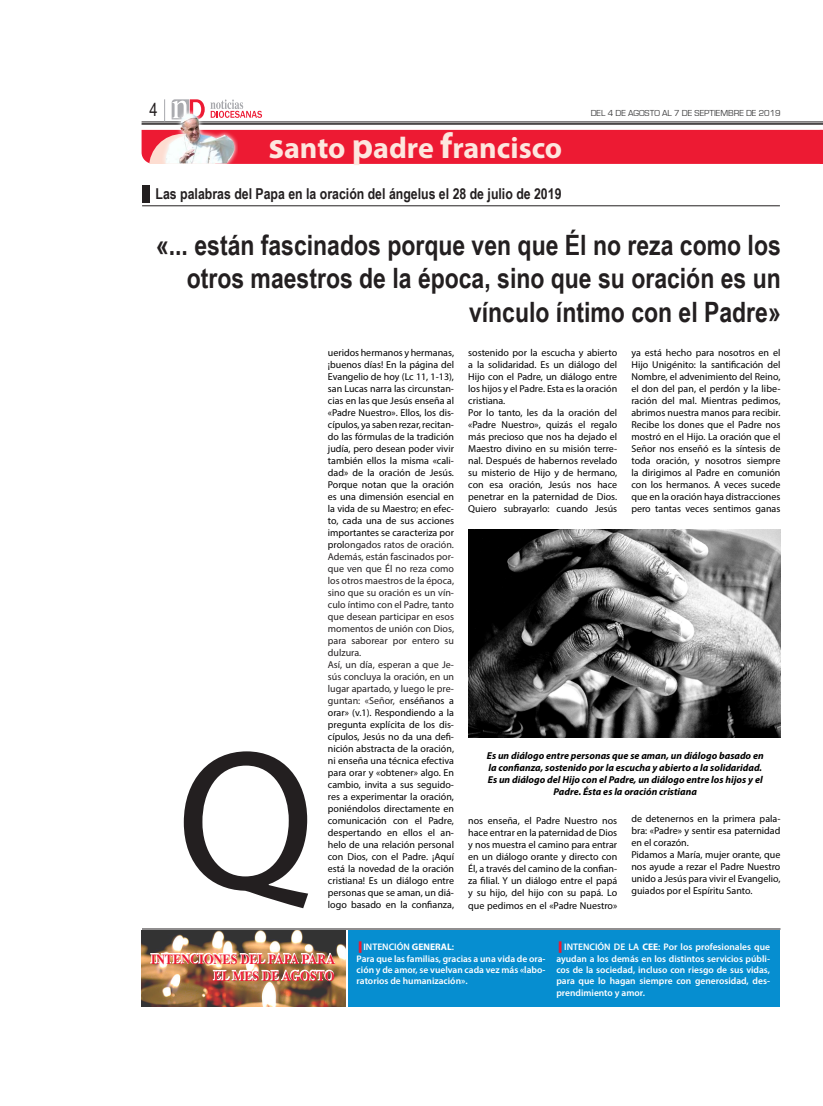
<style>
.page{position:relative;width:823px;height:1106px;background:#fff}
.page>*{position:absolute;margin:0;border:0;box-sizing:border-box;transform-origin:0 0}
.t1{font:200px "Myriad Pro";color:#231f20}
.t2{font:700 30px "Myriad Pro";color:#fde7df}
.Párrafo_NODI{font:700 28px/33.6px "Arial Narrow";color:#231f20;text-align:right}
.t3{font:18px "Arial Narrow";color:#231f20}
.Párrafo_NODI-2{font:700 15px "Arial Narrow";color:#231f20}
.t4{font:700 14px "Times";color:#ed1a33;scale:.88 1}
.Párrafo_NODI-3{font:10px/12px "Myriad Pro";color:#000;text-align:justify}
.Párrafo_NODI-4{font:italic 700 10px/12px "Myriad Pro";color:#000;text-align:center}
.t5{font:600 9.5px/11.4px "Myriad Pro";color:#fff;text-align:justify}
.t6{font:9px "Eurostile";color:#3e3e3f}
.s1{font-size:36px}
.s2{color:#231f20}
.s3{font-family:"Times New Roman";font-weight:400;color:#ed1a33}
.s4{font-weight:700}
</style>
<div class="page">
<hr style="left:141px;top:122px;width:681px;height:1px;background:#231f20">
<hr style="left:141px;top:123px;width:681px;height:2px;background:#231f20">
<svg style="left:171px;top:99px;width:33px;height:12px"></svg>
<svg style="left:210px;top:99px;width:52px;height:19px"></svg>
<svg style="left:164px;top:99px;width:1px;height:12px"></svg>
<img style="left:162px;top:111px;width:76px;height:19px">
<div style="left:348px;top:930px;width:431px;height:76px;background:#068ed0"></div>
<hr style="left:142px;top:928px;width:638px;height:1px;background:#231f20">
<img style="left:142px;top:930px;width:203px;height:76px">
<img style="left:150px;top:952px;width:185px;height:29px">
<svg style="left:141px;top:130px;width:681px;height:34px;background:#eb2d44"></svg>
<div style="left:142px;top:185px;width:8px;height:17px;background:#231f20"></div>
<hr style="left:142px;top:205px;width:637px;height:1px;background:#231f20">
<img style="left:468px;top:529px;width:312px;height:208px">
<p class="t3" style="left:149px;top:97px;width:10px">4</p>
<p class="t6" style="left:590px;top:108px;width:191px">DEL 4 DE AGOSTO AL 7 DE SEPTIEMBRE DE 2019</p>
<p class="t2" style="left:268px;top:128px;width:295px"><span class="s1">s</span>anto <span class="s1">p</span>adre <span class="s1">f</span>rancisco</p>
<p class="Párrafo_NODI-2" style="left:155px;top:182px;width:407px">Las palabras del Papa en la oración del ángelus el 28 de julio de 2019</p>
<p class="Párrafo_NODI" style="left:156px;top:227px;width:626px">«... están fascinados porque ven que Él no reza como los otros maestros de la época, sino que su oración es un vínculo íntimo con el Padre»</p>
<p class="Párrafo_NODI-3" style="left:468px;top:346px;width:150px">sostenido por la escucha y abierto a la solidaridad. Es un diálogo del Hijo con el Padre, un diálogo entre los hijos y el Padre. Esta es la oración cristiana.</p>
<p class="Párrafo_NODI-3" style="left:468px;top:406px;width:150px">Por lo tanto, les da la oración del «Padre Nuestro», quizás el regalo más precioso que nos ha dejado el Maestro divino en su misión terre&shy;nal. Después de habernos revelado su misterio de Hijo y de hermano, con esa oración, Jesús nos hace penetrar en la paternidad de Dios.<br>Quiero subrayarlo: cuando Jesús</p>
<p class="Párrafo_NODI-3" style="left:328px;top:346px;width:128px">ueridos hermanos y hermanas, ¡buenos días! En la página del Evangelio de hoy (Lc 11, 1-13), san Lucas narra las circunstan&shy;cias en las que Jesús enseña al «Padre Nuestro». Ellos, los dis&shy;cípulos, ya saben rezar, recitan&shy;do las fórmulas de la tradición judía, pero desean poder vivir también ellos la misma «cali&shy;dad» de la oración de Jesús.<br>Porque notan que la oración es una dimensión esencial en la vida de su Maestro; en efec&shy;to, cada una de sus acciones importantes se caracteriza por prol<span class="s2">ongados ratos de oración.<br>Además, están fascinados por&shy;que ven que Él no reza como los otros maestros de la época, sino que su oración es un vín&shy;culo íntimo con el Padre, tanto que desean participar en esos momentos de unión con Dios, para saborear por entero su dulzura.</span></p>
<p class="Párrafo_NODI-3" style="left:328px;top:658px;width:128px"><span class="s2">Así, un día, esperan a que Je&shy;sús concluya la oración, en un lugar apartado, y luego le pre&shy;guntan: «Señor, e</span>nséñanos a orar» (v.1). Respondiendo a la pregunta explícita de los dis&shy;cípulos, Jesús no da una defi&shy;nición abstracta de la oración, ni enseña una técnica efectiva para orar y «obtener» algo. En cambio, invita a sus seguido&shy;res a experimentar la oración, poniéndolos directamente en comunicación con el Padre, despertando en ellos el an&shy;helo de una relación personal con Dios, con el Padre. ¡Aquí está la novedad de la oración cristiana! Es un diálogo entre personas que se aman, un diá&shy;logo basado en la confianza,</p>
<p class="Párrafo_NODI-3" style="left:631px;top:346px;width:150px">ya está hecho para nosotros en el Hijo Unigénito: la santificación del Nombre, el advenimiento del Reino, el don del pan, el perdón y la libe&shy;ración del mal. Mientras pedimos, abrimos nuestra manos para recibir.<br>Recibe los dones que el Padre nos mostró en el Hijo. La oración que el Señor nos enseñó es la síntesis de toda oración, y nosotros siempre la dirigimos al Padre en comunión con los hermanos. A veces sucede que en la oración haya distracciones pero tantas veces sentimos ganas</p>
<p class="t1" style="left:176px;top:698px;width:139px">Q</p>
<p class="Párrafo_NODI-4" style="left:486px;top:749px;width:278px">Es un diálogo entre personas que se aman, un diálogo basado en la confianza, sostenido por la escucha y abierto a la solidaridad.<br>Es un diálogo del Hijo con el Padre, un diálogo entre los hijos y el Padre. Ésta es la oración cristiana</p>
<p class="Párrafo_NODI-3" style="left:631px;top:812px;width:150px">de detenernos en la primera pala&shy;bra: «Padre» y sentir esa paternidad en el corazón.</p>
<p class="Párrafo_NODI-3" style="left:631px;top:848px;width:150px">Pidamos a María, mujer orante, que nos ayude a rezar el Padre Nuestro unido a Jesús para vivir el Evangelio, guiados por el Espíritu Santo.</p>
<p class="Párrafo_NODI-3" style="left:468px;top:815px;width:150px">nos enseña, el Padre Nuestro nos hace entrar en la paternidad de Dios y nos muestra el camino para entrar en un diálogo orante y directo con Él, a través del camino de la confian&shy;za filial. Y un diálogo entre el papá y su hijo, del hijo con su papá. Lo</p>
<p class="Párrafo_NODI-3" style="left:468px;top:899px;width:150px">que pedimos en el «Padre Nuestro»</p>
<p class="t4" style="left:151px;top:945px;width:210px">INTENCIONES DEL PAPA PARA</p>
<p class="t4" style="left:214px;top:962px;width:139px">EL MES DE AGOSTO</p>
<p class="t5" style="left:356px;top:941px;width:99px"><span class="s3">▐</span> INTENCIÓN <span class="s4">GENERAL</span>:</p>
<p class="t5" style="left:356px;top:952px;width:190px">Para que las familias, gracias a una vida de ora&shy;ción y de amor, se vuelvan cada vez más «labo&shy;ratorios de humanización».</p>
<p class="t5" style="left:556px;top:941px;width:215px"><span class="s3">▐</span> INTENCIÓN DE LA <span class="s4">CEE</span>: Por los profesionales que ayudan a los demás en los distintos servicios públi&shy;cos de la sociedad, incluso con riesgo de sus vidas, para que lo hagan siempre con generosidad, des&shy;prendimiento y amor.</p>
</div>
